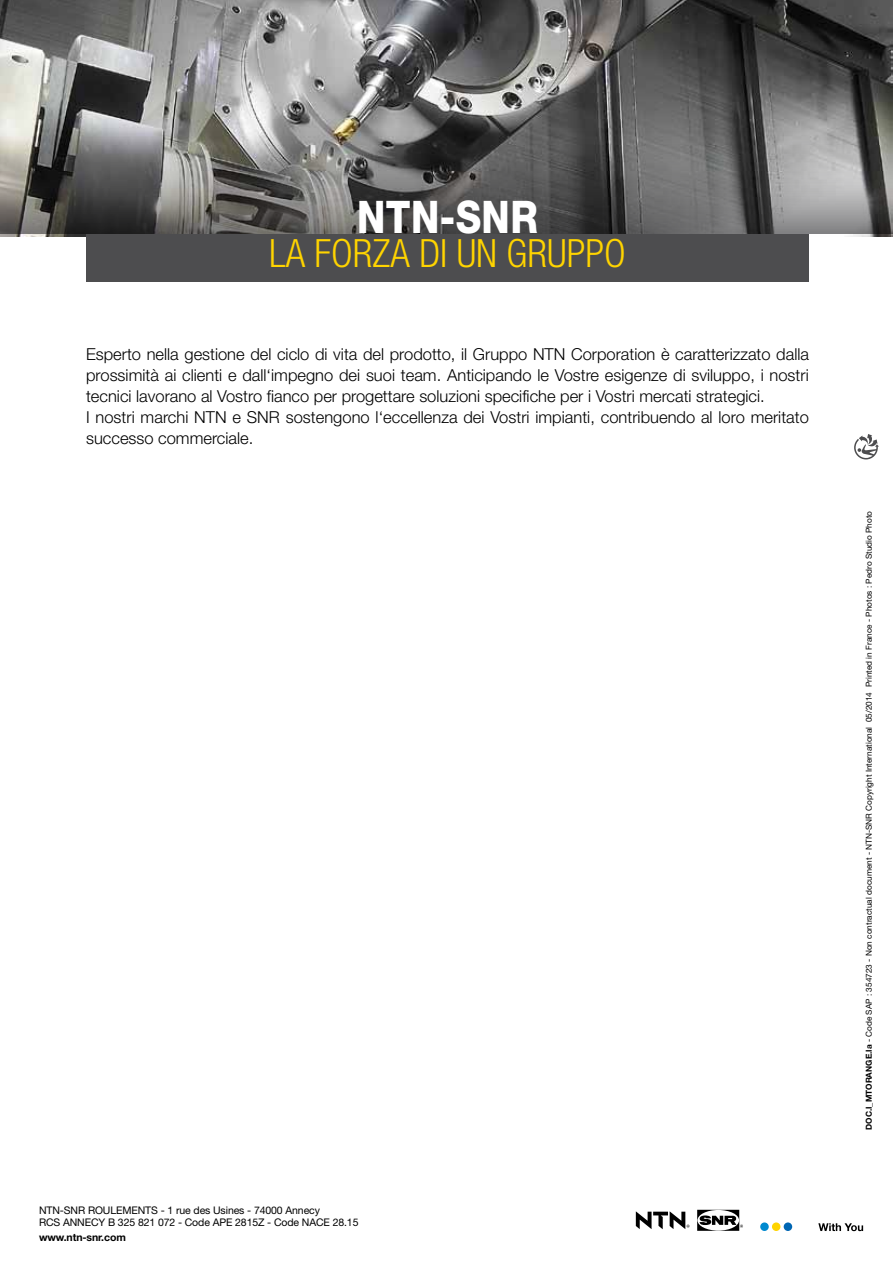
<style>
.page{position:relative;width:893px;height:1263px;background:#fff}
.page>*{position:absolute;margin:0;border:0;box-sizing:border-box;transform-origin:0 0}
.t1{font:800 45px "Helvetica Neue";letter-spacing:.01em;color:#fff;scale:.85 1}
.t2{font:300 condensed 39px "Helvetica Neue";color:#ffd400}
.t3{font:300 16.5px/21px "Helvetica Neue";color:#000}
.t4{font:10.5px/12px "Helvetica Neue";letter-spacing:-.01em;color:#000}
.t5{font:700 10.5px "Helvetica Neue";letter-spacing:-.01em;color:#000}
.t6{font:8.25px "Helvetica Neue";color:#000}
.s1{font-weight:700}
</style>
<div class="page">
<img style="left:0;top:0;width:893px;height:236px">
<svg style="left:0;top:47px;width:893px;height:187px"></svg>
<svg style="left:854px;top:434px;width:25px;height:25px"></svg>
<svg style="left:636px;top:1211px;width:54px;height:18px"></svg>
<svg style="left:697px;top:1210px;width:46px;height:21px"></svg>
<svg style="left:818px;top:1223px;width:45px;height:8px"></svg>
<div style="left:760px;top:1222px;width:9px;height:9px;background:#0089cf;border-radius:50%"></div>
<div style="left:784px;top:1222px;width:8px;height:9px;background:#0066b3;border-radius:50%"></div>
<div style="left:772px;top:1222px;width:8px;height:9px;background:#ffd400;border-radius:50%"></div>
<div style="left:86px;top:234px;width:723px;height:47px;background:#4d4d4f"></div>
<h1 class="t1" style="left:357px;top:191px;width:214px">NTN-SNR</h1>
<h2 class="t2" style="left:269px;top:231px;width:358px">LA FORZA DI UN GRUPPO</h2>
<p class="t3" style="left:86px;top:343px;width:724px">Esperto nella gestione del ciclo di vita del prodotto, il Gruppo NTN Corporation è caratterizzato dalla prossimità ai clienti e dall‘impegno dei suoi team. Anticipando le Vostre esigenze di sviluppo, i nostri tecnici lavorano al Vostro fianco per progettare soluzioni specifiche per i Vostri mercati strategici.<br>I nostri marchi NTN e SNR sostengono l‘eccellenza dei Vostri impianti, contribuendo al loro meritato successo commerciale.</p>
<p class="t4" style="left:39px;top:1204px;width:321px">NTN-SNR ROULEMENTS - 1 rue des Usines - 74000 Annecy<br>RCS ANNECY B 325 821 072 - Code APE 2815Z - Code NACE 28.15</p>
<p class="t5" style="left:39px;top:1231px;width:88px">www.ntn-snr.com</p>
<p class="t6" style="left:864px;top:1130px;width:620px;rotate:-90deg"><span class="s1">DOC.I_MTORANGE.Ia</span> - Code SAP : 354723 - Non contractual document - NTN-SNR Copyright International 05/2014 Printed in France - Photos : Pedro Studio Photo</p>
</div>
